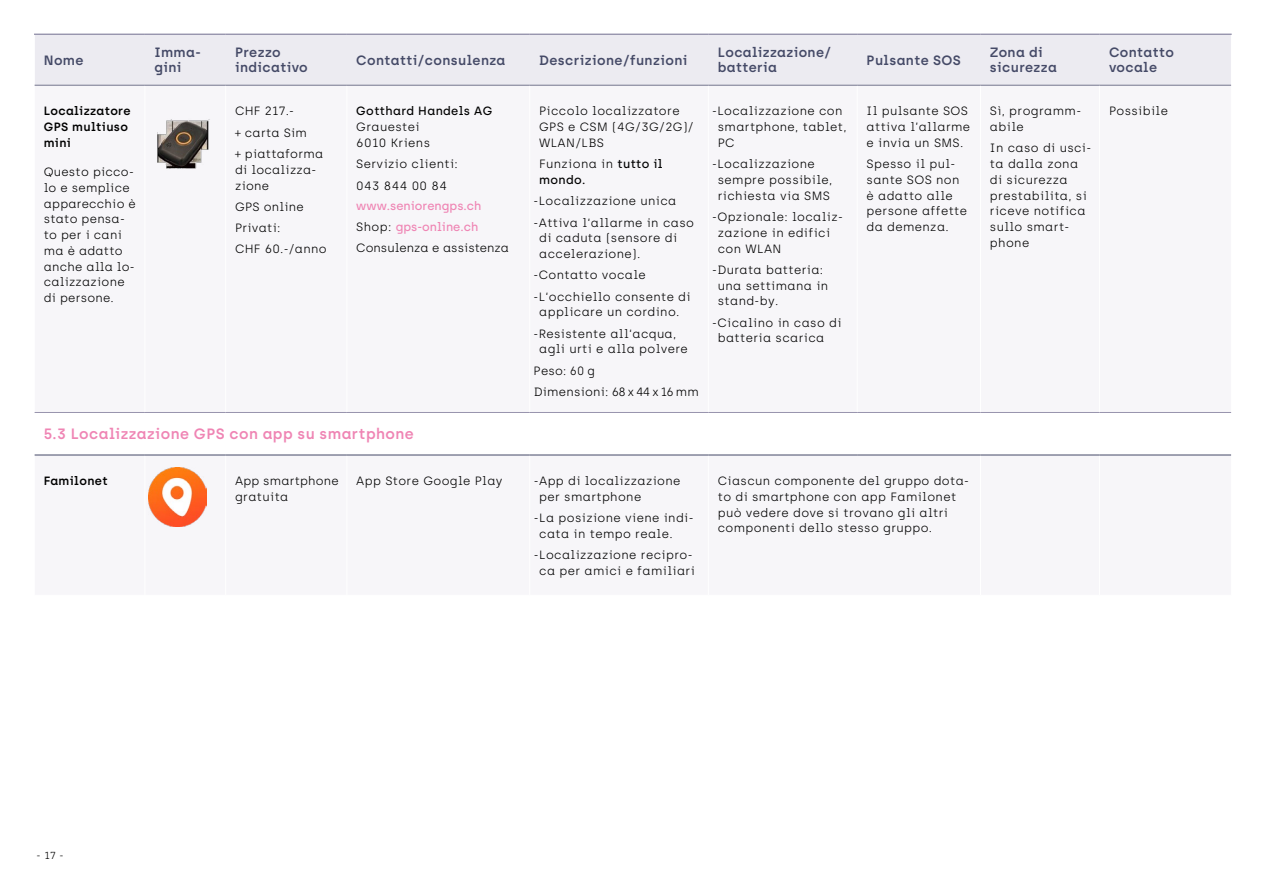
<style>
.page{position:relative;width:1263px;height:893px;background:#fff}
.page>*{position:absolute;margin:0;border:0;box-sizing:border-box;transform-origin:0 0}
.t1{font:600 15px "Archia";letter-spacing:.03em;color:#ef85b4}
.t2{font:600 13.5px/15px "Archia";letter-spacing:.03em;color:#454a67}
.t3{font:300 12px/15.8px "Archia";letter-spacing:.03em;color:#000}
.t4{font:500 12px/20.9px "Archia";color:#ef85b4}
.t5{font:500 12px/15.8px "Archia";letter-spacing:.03em;color:#000}
.t6{font:600 12px/15.8px "Archia";letter-spacing:.03em;color:#000}
.t7{font:300 10.2px "Archia";color:#000}
.s1{font-weight:300}
.s2{font-weight:300;color:#000}
</style>
<div class="page">
<div style="left:35px;top:35px;width:1196px;height:50px;background:#ecebf1"></div>
<svg style="left:35px;top:454px;width:1196px;height:1px"></svg>
<hr style="left:708px;top:413px;width:1px;height:42px;background:#fff">
<hr style="left:857px;top:413px;width:1px;height:42px;background:#fff">
<hr style="left:980px;top:413px;width:1px;height:42px;background:#fff">
<hr style="left:1099px;top:413px;width:1px;height:42px;background:#fff">
<hr style="left:35px;top:455px;width:110px;height:1px;background:#454a67">
<hr style="left:145px;top:455px;width:81px;height:1px;background:#454a67">
<hr style="left:226px;top:455px;width:121px;height:1px;background:#454a67">
<hr style="left:347px;top:455px;width:183px;height:1px;background:#454a67">
<hr style="left:530px;top:455px;width:178px;height:1px;background:#454a67">
<hr style="left:708px;top:455px;width:149px;height:1px;background:#454a67">
<hr style="left:857px;top:455px;width:123px;height:1px;background:#454a67">
<hr style="left:980px;top:455px;width:119px;height:1px;background:#454a67">
<hr style="left:1099px;top:455px;width:132px;height:1px;background:#454a67">
<hr style="left:35px;top:412px;width:110px;height:1px;background:#9894ad">
<hr style="left:145px;top:412px;width:81px;height:1px;background:#9894ad">
<hr style="left:226px;top:412px;width:121px;height:1px;background:#9894ad">
<hr style="left:347px;top:412px;width:183px;height:1px;background:#9894ad">
<hr style="left:530px;top:412px;width:178px;height:1px;background:#9894ad">
<hr style="left:708px;top:412px;width:149px;height:1px;background:#9894ad">
<hr style="left:857px;top:412px;width:123px;height:1px;background:#9894ad">
<hr style="left:980px;top:412px;width:119px;height:1px;background:#9894ad">
<hr style="left:1099px;top:412px;width:132px;height:1px;background:#9894ad">
<hr style="left:34px;top:34px;width:111px;height:1px;background:#716e8f">
<hr style="left:145px;top:34px;width:81px;height:1px;background:#716e8f">
<hr style="left:226px;top:34px;width:121px;height:1px;background:#716e8f">
<hr style="left:347px;top:34px;width:183px;height:1px;background:#716e8f">
<hr style="left:530px;top:34px;width:178px;height:1px;background:#716e8f">
<hr style="left:708px;top:34px;width:149px;height:1px;background:#716e8f">
<hr style="left:857px;top:34px;width:123px;height:1px;background:#716e8f">
<hr style="left:980px;top:34px;width:119px;height:1px;background:#716e8f">
<hr style="left:1099px;top:34px;width:133px;height:1px;background:#716e8f">
<hr style="left:35px;top:85px;width:110px;height:1px;background:#74758d">
<hr style="left:145px;top:85px;width:81px;height:1px;background:#74758d">
<hr style="left:226px;top:85px;width:121px;height:1px;background:#74758d">
<hr style="left:347px;top:85px;width:183px;height:1px;background:#74758d">
<hr style="left:530px;top:85px;width:178px;height:1px;background:#74758d">
<hr style="left:708px;top:85px;width:149px;height:1px;background:#74758d">
<hr style="left:857px;top:85px;width:123px;height:1px;background:#74758d">
<hr style="left:980px;top:85px;width:119px;height:1px;background:#74758d">
<hr style="left:1099px;top:85px;width:132px;height:1px;background:#74758d">
<img style="left:157px;top:118px;width:53px;height:52px">
<img style="left:149px;top:468px;width:57px;height:58px">
<p class="t2" style="left:44px;top:52px;width:41px">Nome</p>
<p class="t2" style="left:154px;top:45px;width:48px">Imma&shy;gini</p>
<p class="t2" style="left:235px;top:45px;width:74px">Prezzo indicativo</p>
<p class="t2" style="left:356px;top:52px;width:151px">Contatti/consulenza</p>
<p class="t2" style="left:539px;top:52px;width:150px">Descrizione/funzioni</p>
<p class="t2" style="left:718px;top:45px;width:115px">Localizzazione/ batteria</p>
<p class="t2" style="left:867px;top:52px;width:96px">Pulsante SOS</p>
<p class="t2" style="left:990px;top:45px;width:68px">Zona di sicurezza</p>
<p class="t2" style="left:1109px;top:45px;width:67px">Contatto vocale</p>
<p class="t6" style="left:44px;top:103px;width:88px">Localizzatore<br>GPS multiuso mini</p>
<p class="t3" style="left:44px;top:164px;width:94px">Questo picco&shy;lo e semplice apparecchio è stato pensa&shy;to per i cani ma è adatto anche alla lo&shy;calizzazione di persone.</p>
<p class="t3" style="left:1109px;top:103px;width:60px">Possibile</p>
<p class="t3" style="left:867px;top:103px;width:105px">Il pulsante SOS attiva l’allarme e invia un SMS.</p>
<p class="t3" style="left:867px;top:156px;width:102px">Spesso il pul&shy;sante SOS non è adatto alle persone affette da demenza.</p>
<p class="t3" style="left:539px;top:103px;width:156px">Piccolo localizzatore<br>GPS e CSM (4G/3G/2G)/<br>WLAN/LBS</p>
<p class="t5" style="left:539px;top:156px;width:125px"><span class="s1">Funziona in</span> tutto il mondo.</p>
<p class="t3" style="left:534px;top:190px;width:162px;line-height:21.3px">-Localizzazione unica -Attiva l‘allarme in caso</p>
<p class="t3" style="left:539px;top:230px;width:140px">di caduta (sensore di accelerazione).</p>
<p class="t3" style="left:534px;top:264px;width:158px;line-height:21.3px">-Contatto vocale -L‘occhiello consente di</p>
<p class="t3" style="left:534px;top:301px;width:147px;line-height:21.3px;text-align:center">applicare un cordino. -Resistente all‘acqua,</p>
<p class="t3" style="left:534px;top:338px;width:167px;line-height:21.3px;text-indent:6px">agli urti e alla polvere<br>Peso: 60 g<br>Dimensioni: 68 x 44 x 16 mm</p>
<p class="t5" style="left:356px;top:103px;width:137px">Gotthard Handels AG</p>
<p class="t3" style="left:356px;top:119px;width:75px">Grauestei<br>6010 Kriens</p>
<p class="t3" style="left:356px;top:153px;width:103px;line-height:21.3px">Servizio clienti:<br>043 844 00 84</p>
<p class="t4" style="left:356px;top:195px;width:154px">www.seniorengps.ch<br><span class="s2">Shop:</span> gps-online.ch<br><span class="s2">Consulenza e assistenza</span></p>
<p class="t3" style="left:718px;top:103px;width:130px;text-indent:-6px">-Localizzazione con smartphone, tablet,<br>PC</p>
<p class="t3" style="left:718px;top:156px;width:116px;text-indent:-6px">-Localizzazione sempre possibile, richiesta via SMS</p>
<p class="t3" style="left:718px;top:209px;width:127px;text-indent:-6px">-Opzionale: localiz&shy;zazione in edifici con WLAN</p>
<p class="t3" style="left:718px;top:262px;width:112px;text-indent:-6px">-Durata batteria: una settimana in stand-by.</p>
<p class="t3" style="left:718px;top:314px;width:125px;text-indent:-6px">-Cicalino in caso di batteria scarica</p>
<p class="t3" style="left:990px;top:103px;width:93px">Sì, programm&shy;abile</p>
<p class="t3" style="left:990px;top:140px;width:103px">In caso di usci&shy;ta dalla zona di sicurezza prestabilita, si riceve notifica sullo smart&shy;phone</p>
<p class="t3" style="left:235px;top:101px;width:90px;line-height:21.3px">CHF 217.-<br>+ carta Sim<br>+ piattaforma</p>
<p class="t3" style="left:235px;top:162px;width:83px">di localizza&shy;zione</p>
<p class="t3" style="left:235px;top:196px;width:93px;line-height:21.3px">GPS online<br>Privati:<br>CHF 60.-/anno</p>
<p class="t1" style="left:44px;top:425px;width:372px">5.3 Localizzazione GPS con app su smartphone</p>
<p class="t6" style="left:44px;top:473px;width:65px">Familonet</p>
<p class="t3" style="left:235px;top:473px;width:105px">App smartphone gratuita</p>
<p class="t3" style="left:356px;top:473px;width:148px">App Store Google Play</p>
<p class="t3" style="left:539px;top:473px;width:143px;text-indent:-6px">-App di localizzazione per smartphone</p>
<p class="t3" style="left:539px;top:510px;width:156px;text-indent:-6px">-La posizione viene indi&shy;cata in tempo reale.</p>
<p class="t3" style="left:534px;top:547px;width:163px;text-align:center">-Localizzazione recipro&shy;ca per amici e familiari</p>
<p class="t3" style="left:718px;top:473px;width:253px">Ciascun componente del gruppo dota&shy;to di smartphone con app Familonet può vedere dove si trovano gli altri componenti dello stesso gruppo.</p>
<p class="t7" style="left:37px;top:849px;width:29px">- 17 -</p>
</div>
